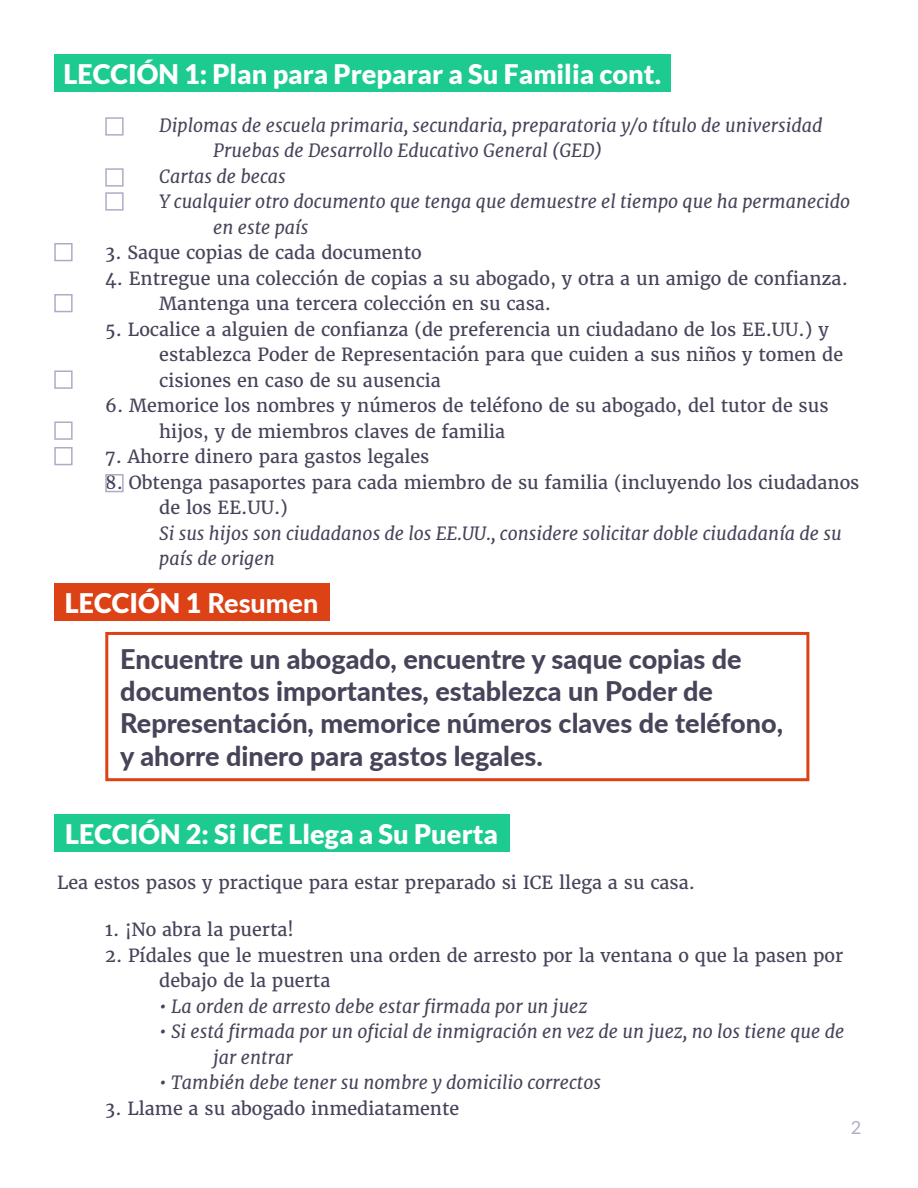
<style>
.page{position:relative;width:918px;height:1188px;background:#fff}
.page>*{position:absolute;margin:0;border:0;box-sizing:border-box;transform-origin:0 0}
.Paragraph_Style_1{font:800 27px/32.4px "Lato";color:#474359}
.title_2{font:900 27px "Lato";color:#fff}
.Paragraph_Style_1-2{font:900 27px "Lato";color:#fff}
.body-bullet{font:18px/25.5px "Merriweather";color:#474359}
.body-bullet-2{font:italic 18px/25.5px "Merriweather";color:#474359}
.Paragraph_Style_1-3{font:18px "Merriweather";color:#474359}
.t1{font:18px "Lato";color:#b0abc5}
.s1{font-weight:800}
</style>
<div class="page">
<div style="left:54px;top:54px;width:616px;height:37px;background:#1dcb90"></div>
<div style="left:54px;top:243px;width:19px;height:18px;border:2px solid #b0abc5"></div>
<div style="left:54px;top:294px;width:19px;height:18px;border:2px solid #b0abc5"></div>
<div style="left:54px;top:370px;width:19px;height:19px;border:2px solid #b0abc5"></div>
<div style="left:54px;top:422px;width:19px;height:18px;border:2px solid #b0abc5"></div>
<div style="left:54px;top:447px;width:19px;height:18px;border:2px solid #b0abc5"></div>
<div style="left:105px;top:474px;width:19px;height:18px;border:2px solid #b0abc5"></div>
<div style="left:105px;top:632px;width:704px;height:149px;border:3px solid #dd4116"></div>
<div style="left:54px;top:584px;width:275px;height:37px;background:#dd4116"></div>
<div style="left:54px;top:814px;width:455px;height:38px;background:#1dcb90"></div>
<div style="left:105px;top:117px;width:19px;height:19px;border:2px solid #b0abc5"></div>
<div style="left:105px;top:192px;width:19px;height:19px;border:2px solid #b0abc5"></div>
<div style="left:105px;top:168px;width:19px;height:19px;border:2px solid #b0abc5"></div>
<p class="title_2" style="left:63px;top:58px;width:599px">LECCIÓN 1: Plan para Preparar a Su Familia cont.</p>
<p class="body-bullet-2" style="left:159px;top:112px;width:665px">Diplomas de escuela primaria, secundaria, preparatoria y/o título de universidad</p>
<p class="body-bullet-2" style="left:213px;top:138px;width:390px">Pruebas de Desarrollo Educativo General (GED)</p>
<p class="body-bullet-2" style="left:159px;top:163px;width:128px">Cartas de becas</p>
<p class="body-bullet-2" style="left:213px;top:189px;width:638px;text-indent:-54px">Y cualquier otro documento que tenga que demuestre el tiempo que ha permanecido en este país</p>
<p class="body-bullet" style="left:105px;top:240px;width:318px">3. Saque copias de cada documento</p>
<p class="body-bullet" style="left:159px;top:266px;width:690px;text-indent:-54px">4. Entregue una colección de copias a su abogado, y otra a un amigo de confianza.<br>Mantenga una tercera colección en su casa.</p>
<p class="body-bullet" style="left:159px;top:317px;width:685px;text-indent:-54px">5. Localice a alguien de confianza (de preferencia un ciudadano de los EE.UU.) y establezca Poder de Representación para que cuiden a sus niños y tomen de cisiones en caso de su ausencia</p>
<p class="body-bullet" style="left:159px;top:393px;width:671px;text-indent:-54px">6. Memorice los nombres y números de teléfono de su abogado, del tutor de sus hijos, y de miembros claves de familia</p>
<p class="body-bullet" style="left:105px;top:444px;width:326px">7. Ahorre dinero para gastos legales</p>
<p class="body-bullet" style="left:159px;top:470px;width:702px;text-indent:-54px">8. Obtenga pasaportes para cada miembro de su familia (incluyendo los ciudadanos de los EE.UU.)</p>
<p class="body-bullet-2" style="left:159px;top:520px;width:684px">Si sus hijos son ciudadanos de los EE.UU., considere solicitar doble ciudadanía de su país de origen</p>
<p class="Paragraph_Style_1-2" style="left:65px;top:587px;width:255px">LECCIÓN 1 <span class="s1">Resumen</span></p>
<p class="Paragraph_Style_1" style="left:120px;top:641px;width:664px">Encuentre un abogado, encuentre y saque copias de documentos importantes, establezca un Poder de Representación, memorice números claves de teléfono, y ahorre dinero para gastos legales.</p>
<p class="title_2" style="left:65px;top:818px;width:434px">LECCIÓN 2: Si ICE Llega a Su Puerta</p>
<p class="Paragraph_Style_1-3" style="left:57px;top:871px;width:640px">Lea estos pasos y practique para estar preparado si ICE llega a su casa.</p>
<p class="body-bullet" style="left:105px;top:917px;width:190px">1. ¡No abra la puerta!</p>
<p class="body-bullet" style="left:159px;top:943px;width:686px;text-indent:-54px">2. Pídales que le muestren una orden de arresto por la ventana o que la pasen por debajo de la puerta</p>
<p class="body-bullet-2" style="left:159px;top:993px;width:430px">• La orden de arresto debe estar firmada por un juez</p>
<p class="body-bullet-2" style="left:213px;top:1019px;width:633px;text-indent:-54px">• Si está firmada por un oficial de inmigración en vez de un juez, no los tiene que de jar entrar</p>
<p class="body-bullet-2" style="left:159px;top:1070px;width:443px">• También debe tener su nombre y domicilio correctos</p>
<p class="body-bullet" style="left:105px;top:1096px;width:355px">3. Llame a su abogado inmediatamente</p>
<p class="t1" style="left:851px;top:1117px;width:12px">2</p>
</div>
